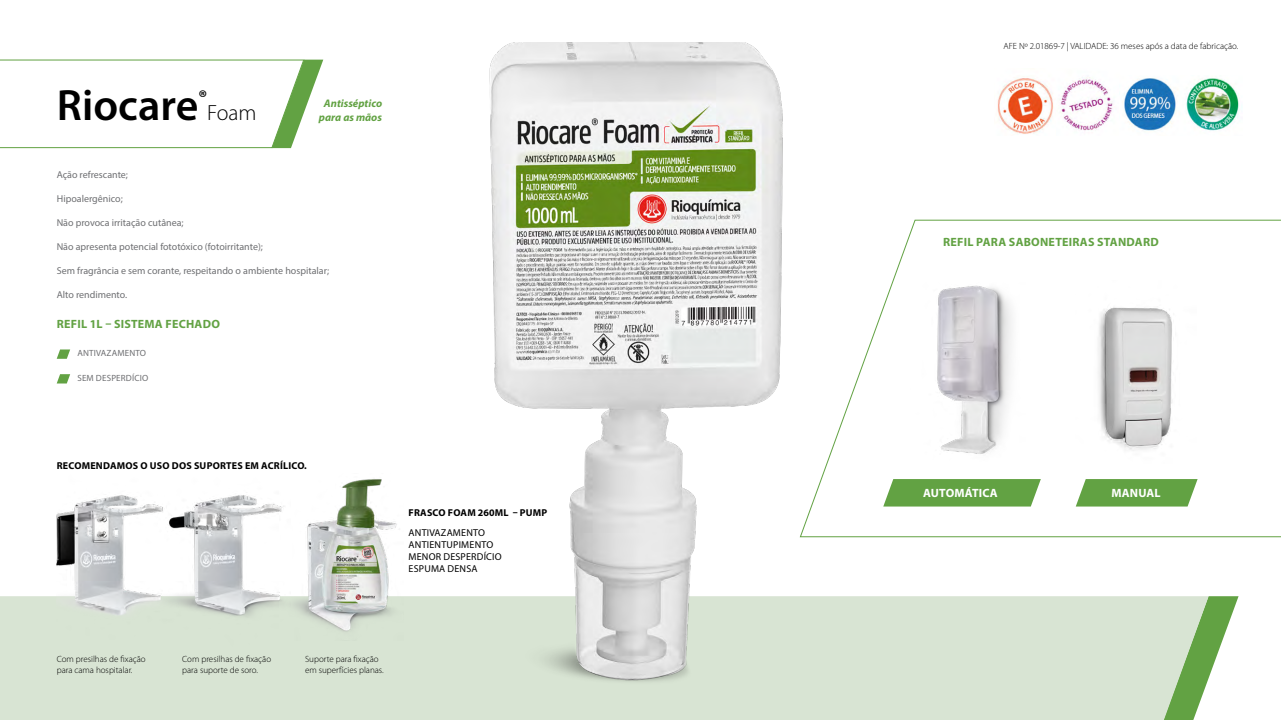
<style>
.page{position:relative;width:1281px;height:720px;background:#fff}
.page>*{position:absolute;margin:0;border:0;box-sizing:border-box;transform-origin:0 0}
.t1{font:600 44px "Myriad Pro";color:#000}
.t2{font:300 22px "Myriad Pro";color:#000}
.t3{font:700 12px "Myriad Pro";letter-spacing:.02em;color:#62a243}
.t4{font:700 12px "Myriad Pro";letter-spacing:.02em;color:#fff}
.t5{font:italic 700 11px/13.2px "Myriad Pro";color:#62a243;text-align:center}
.t6{font:10px "Myriad Pro";color:#6e6f72}
.t7{font:700 10px "Myriad Pro";letter-spacing:.02em;color:#000}
.t8{font:10px/12px "Myriad Pro";letter-spacing:.02em;color:#000}
.t9{font:300 9px/10.8px "Myriad Pro";color:#000}
.t10{font:9px "Myriad Pro";letter-spacing:.02em;color:#6e6f72}
</style>
<div class="page">
<svg style="left:802px;top:219px;width:478px;height:319px"></svg>
<svg style="left:883px;top:479px;width:157px;height:28px;background:#6ea951"></svg>
<svg style="left:1075px;top:479px;width:122px;height:28px;background:#71ab55"></svg>
<svg style="left:1208px;top:596px;width:30px;height:84px"></svg>
<div style="left:0;top:596px;width:1208px;height:124px;background:#d8e4d3"></div>
<svg style="left:0;top:59px;width:323px;height:90px"></svg>
<svg style="left:57px;top:349px;width:13px;height:10px"></svg>
<svg style="left:57px;top:374px;width:13px;height:10px"></svg>
<img style="left:1074px;top:281px;width:122px;height:183px">
<img style="left:910px;top:282px;width:119px;height:179px">
<img style="left:997px;top:77px;width:116px;height:57px">
<img style="left:1123px;top:78px;width:119px;height:53px">
<img style="left:57px;top:495px;width:100px;height:157px">
<img style="left:157px;top:495px;width:134px;height:157px">
<img style="left:282px;top:479px;width:122px;height:161px">
<img style="left:470px;top:43px;width:332px;height:655px">
<h1 class="t1" style="left:57px;top:78px;width:152px">Riocare<sup>®</sup></h1>
<h2 class="t2" style="left:207px;top:101px;width:51px">Foam</h2>
<p class="t5" style="left:319px;top:97px;width:65px">Antisséptico para as mãos</p>
<p class="t6" style="left:57px;top:168px;width:73px">Ação refrescante;</p>
<p class="t6" style="left:57px;top:192px;width:67px">Hipoalergênico;</p>
<p class="t6" style="left:57px;top:216px;width:128px">Não provoca irritação cutânea;</p>
<p class="t6" style="left:57px;top:240px;width:208px">Não apresenta potencial fototóxico (fotoirritante);</p>
<p class="t6" style="left:57px;top:264px;width:274px">Sem fragrância e sem corante, respeitando o ambiente hospitalar;</p>
<p class="t6" style="left:57px;top:288px;width:72px">Alto rendimento.</p>
<p class="t3" style="left:57px;top:316px;width:165px">REFIL 1L – SISTEMA FECHADO</p>
<p class="t10" style="left:77px;top:348px;width:70px">ANTIVAZAMENTO</p>
<p class="t10" style="left:77px;top:373px;width:72px">SEM DESPERDÍCIO</p>
<p class="t7" style="left:57px;top:459px;width:251px">RECOMENDAMOS O USO DOS SUPORTES EM ACRÍLICO.</p>
<p class="t7" style="left:408px;top:506px;width:140px">FRASCO FOAM 260ML – PUMP</p>
<p class="t8" style="left:408px;top:527px;width:95px">ANTIVAZAMENTO<br>ANTIENTUPIMENTO<br>MENOR DESPERDÍCIO<br>ESPUMA DENSA</p>
<p class="t9" style="left:57px;top:654px;width:90px">Com presilhas de fixação para cama hospitalar.</p>
<p class="t9" style="left:182px;top:654px;width:90px">Com presilhas de fixação para suporte de soro.</p>
<p class="t9" style="left:305px;top:654px;width:80px">Suporte para fixação em superfícies planas.</p>
<p class="t9" style="left:1003px;top:41px;width:236px">AFE Nº 2.01869-7 | VALIDADE: 36 meses após a data de fabricação.</p>
<p class="t3" style="left:943px;top:234px;width:217px">REFIL PARA SABONETEIRAS STANDARD</p>
<p class="t4" style="left:922px;top:485px;width:76px">AUTOMÁTICA</p>
<p class="t4" style="left:1111px;top:485px;width:51px">MANUAL</p>
</div>
